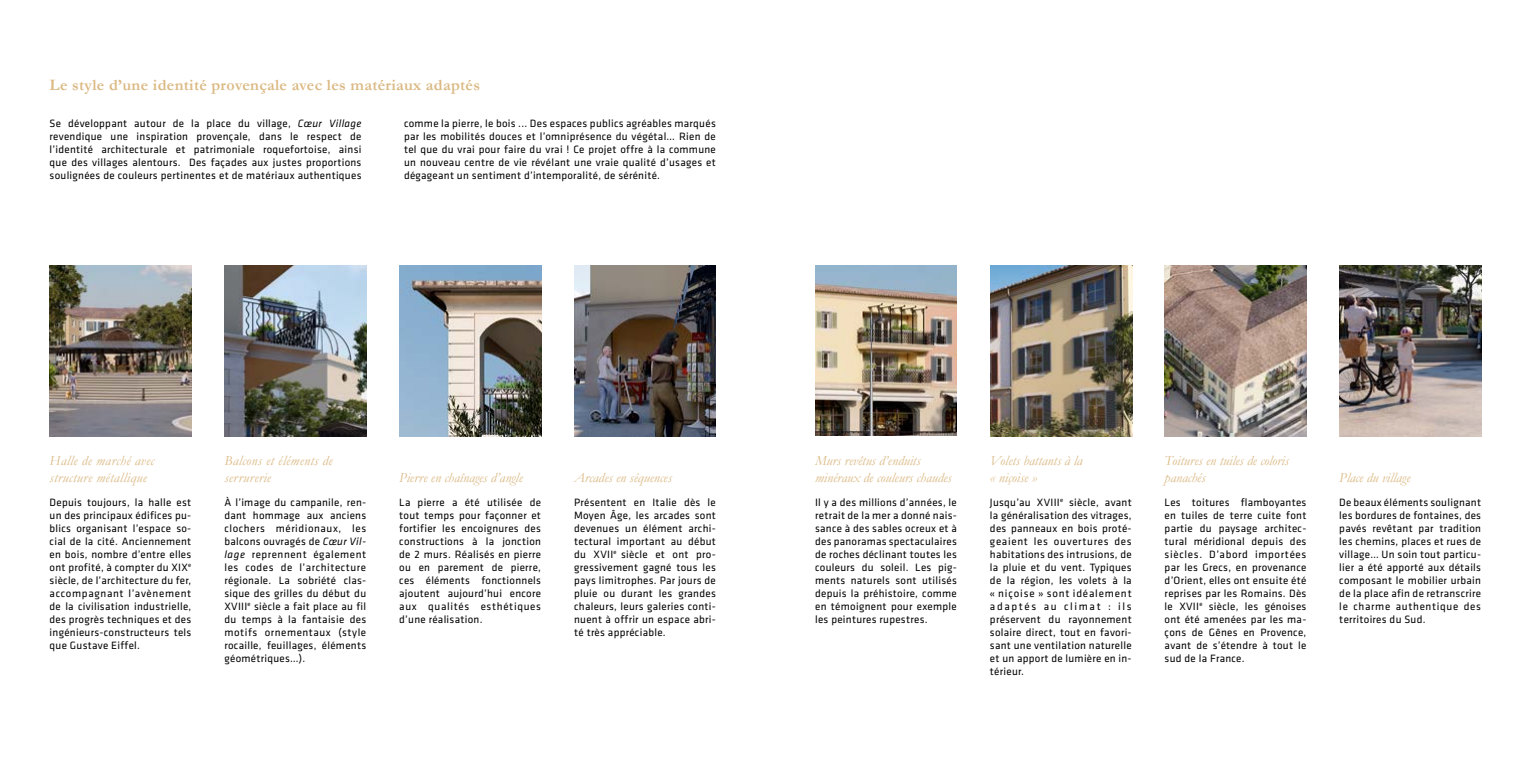
<style>
.page{position:relative;width:1531px;height:766px;background:#fff}
.page>*{position:absolute;margin:0;border:0;box-sizing:border-box;transform-origin:0 0}
.t1{font:700 16px "Garamond";letter-spacing:.02em;color:#dbb983}
.t2{font:italic 14px/16.8px "Garamond";color:#dbb983}
.t3{font:italic 14px/16.8px "Garamond";letter-spacing:.025em;color:#dbb983}
.t4{font:11px/13px "Klavika Basic";letter-spacing:.025em;color:#000;text-align:justify}
.s1{font-style:italic}
</style>
<div class="page">
<img style="left:225px;top:266px;width:141px;height:170px">
<img style="left:50px;top:266px;width:142px;height:170px">
<img style="left:1165px;top:266px;width:141px;height:170px">
<img style="left:990px;top:266px;width:142px;height:170px">
<img style="left:1339px;top:266px;width:142px;height:170px">
<img style="left:400px;top:266px;width:141px;height:170px">
<img style="left:574px;top:266px;width:142px;height:170px">
<img style="left:815px;top:265px;width:142px;height:171px">
<p class="t1" style="left:50px;top:74px;width:432px">Le style d’une identité provençale avec les matériaux adaptés</p>
<p class="t4" style="left:50px;top:116px;width:313px">Se développant autour de la place du village, <span class="s1">Cœur Village </span>revendique une inspiration provençale, dans le respect de l’identité architecturale et patrimoniale roquefortoise, ainsi que des villages alentours. Des façades aux justes proportions soulignées de couleurs pertinentes et de matériaux authentiques</p>
<p class="t4" style="left:404px;top:116px;width:313px">comme la pierre, le bois ... Des espaces publics agréables marqués par les mobilités douces et l’omniprésence du végétal… Rien de tel que du vrai pour faire du vrai ! Ce projet offre à la commune un nouveau centre de vie révélant une vraie qualité d’usages et dégageant un sentiment d’intemporalité, de sérénité.</p>
<p class="t3" style="left:50px;top:451px;width:106px">Halle de marché avec structure métallique</p>
<p class="t4" style="left:50px;top:495px;width:143px">Depuis toujours, la halle est un des principaux édifices pu&shy;blics organisant l’espace so&shy;cial de la cité. Anciennement en bois, nombre d’entre elles ont profité, à compter du XIX<sup>e </sup>siècle, de l’architecture du fer, accompagnant l’avènement de la civilisation industrielle, des progrès techniques et des ingénieurs-constructeurs tels que Gustave Eiffel.</p>
<p class="t3" style="left:224px;top:451px;width:110px">Balcons et éléments de serrurerie</p>
<p class="t4" style="left:224px;top:495px;width:143px">À l’image du campanile, ren&shy;dant hommage aux anciens clochers méridionaux, les balcons ouvragés de <span class="s1">Cœur Vil&shy;lage</span> reprennent également les codes de l’architecture régionale. La sobriété clas&shy;sique des grilles du début du XVIII<sup>e</sup> siècle a fait place au fil du temps à la fantaisie des motifs ornementaux (style rocaille, feuillages, éléments géométriques…).</p>
<p class="t2" style="left:399px;top:468px;width:125px">Pierre en chaînages d’angle</p>
<p class="t4" style="left:399px;top:495px;width:143px">La pierre a été utilisée de tout temps pour façonner et fortifier les encoignures des constructions à la jonction de 2 murs. Réalisés en pierre ou en parement de pierre, ces éléments fonctionnels ajoutent aujourd’hui encore aux qualités esthétiques d’une réalisation.</p>
<p class="t2" style="left:574px;top:468px;width:99px">Arcades en séquences</p>
<p class="t4" style="left:574px;top:495px;width:143px">Présentent en Italie dès le Moyen Âge, les arcades sont devenues un élément archi&shy;tectural important au début du XVII<sup>e</sup> siècle et ont pro&shy;gressivement gagné tous les pays limitrophes. Par jours de pluie ou durant les grandes chaleurs, leurs galeries conti&shy;nuent à offrir un espace abri&shy;té très appréciable.</p>
<p class="t2" style="left:815px;top:451px;width:138px">Murs revêtus d’enduits minéraux de couleurs chaudes</p>
<p class="t4" style="left:815px;top:495px;width:143px">Il y a des millions d’années, le retrait de la mer a donné nais&shy;sance à des sables ocreux et à des panoramas spectaculaires de roches déclinant toutes les couleurs du soleil. Les pig&shy;ments naturels sont utilisés depuis la préhistoire, comme en témoignent pour exemple les peintures rupestres.</p>
<p class="t2" style="left:990px;top:451px;width:94px">Volets battants à la</p>
<p class="t2" style="left:990px;top:468px;width:49px">« niçoise »</p>
<p class="t4" style="left:990px;top:495px;width:143px">Jusqu’au XVIII<sup>e</sup> siècle, avant la généralisation des vitrages, des panneaux en bois proté&shy;geaient les ouvertures des habitations des intrusions, de la pluie et du vent. Typiques de la région, les volets à la « niçoise » sont idéalement adaptés au climat : ils préservent du rayonnement solaire direct, tout en favori&shy;sant une ventilation naturelle et un apport de lumière en in&shy;térieur.</p>
<p class="t2" style="left:1164px;top:451px;width:126px">Toitures en tuiles de coloris panachés</p>
<p class="t4" style="left:1164px;top:495px;width:143px">Les toitures flamboyantes en tuiles de terre cuite font partie du paysage architec&shy;tural méridional depuis des siècles. D’abord importées par les Grecs, en provenance d’Orient, elles ont ensuite été reprises par les Romains. Dès le XVII<sup>e</sup> siècle, les génoises ont été amenées par les ma&shy;çons de Gênes en Provence, avant de s’étendre à tout le sud de la France.</p>
<p class="t2" style="left:1339px;top:468px;width:73px">Place du village</p>
<p class="t4" style="left:1339px;top:495px;width:143px">De beaux éléments soulignant les bordures de fontaines, des pavés revêtant par tradition les chemins, places et rues de village… Un soin tout particu&shy;lier a été apporté aux détails composant le mobilier urbain de la place afin de retranscrire le charme authentique des territoires du Sud.</p>
</div>
